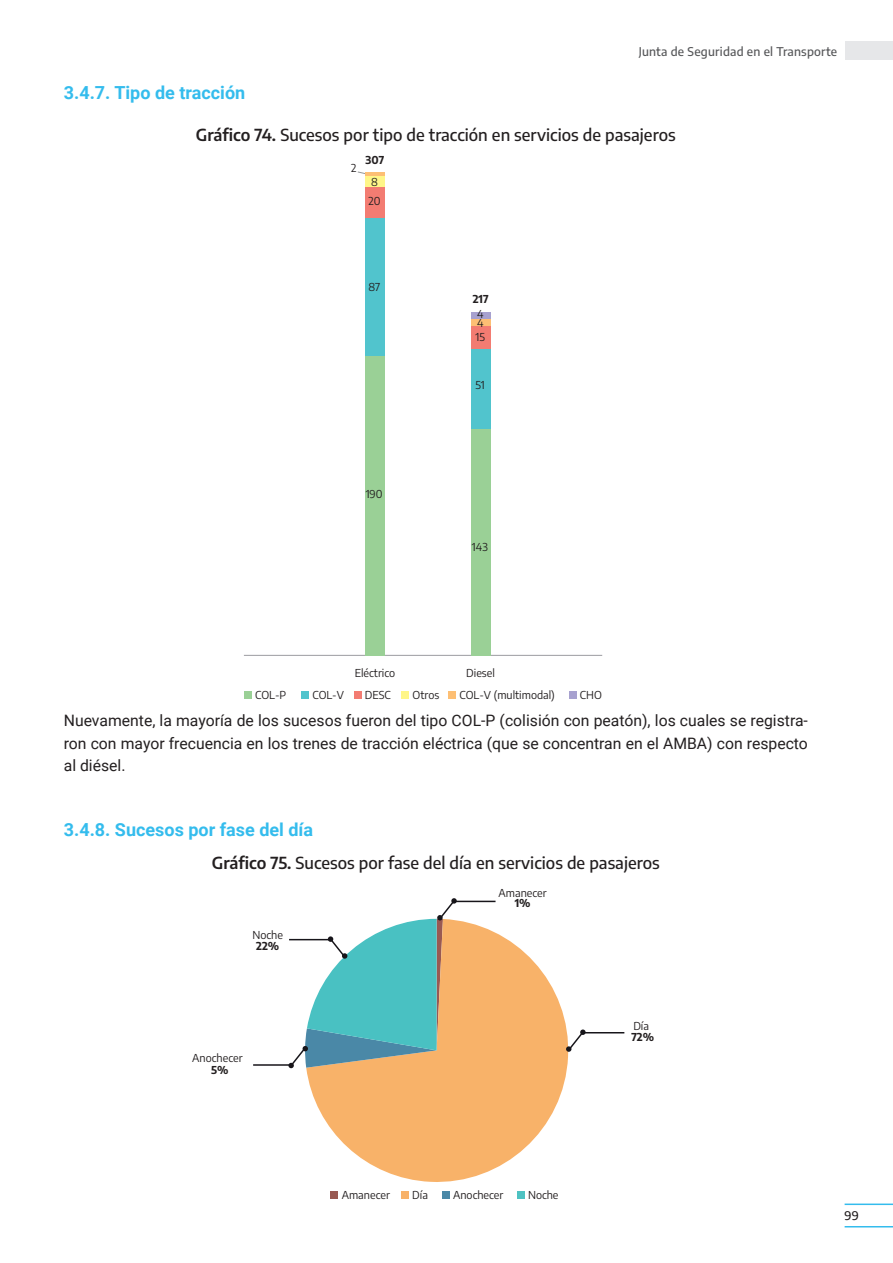
<style>
.page{position:relative;width:893px;height:1263px;background:#fff}
.page>*{position:absolute;margin:0;border:0;box-sizing:border-box;transform-origin:0 0}
.t1{font:700 18px "Roboto";color:#34bced}
.t2{font:500 16.5px "Encode Sans";color:#231f20}
.t3{font:15.75px/22.5px "Roboto";color:#231f20;text-align:justify}
.t4{font:500 12px "Encode Sans";letter-spacing:.015em;color:#57585a}
.t5{font:500 12px "Encode Sans";color:#231f20}
.t6{font:10.95px "Encode Sans";color:#231f20}
.t7{font:700 10.95px "Encode Sans";color:#231f20}
.t8{font:10.8px "Encode Sans";color:#231f20}
.t9{font:700 10.8px "Encode Sans";color:#231f20}
.s1{font-weight:600}
</style>
<div class="page">
<div style="left:845px;top:42px;width:48px;height:18px;background:#e6e7e9"></div>
<hr style="left:845px;top:1203px;width:48px;height:2px;background:#34bced">
<hr style="left:845px;top:1226px;width:48px;height:1px;background:#34bced">
<hr style="left:244px;top:655px;width:358px;height:1px;background:#9b9ca0">
<svg style="left:357px;top:171px;width:8px;height:3px"></svg>
<div style="left:365px;top:356px;width:20px;height:299px;background:#9ad096"></div>
<div style="left:365px;top:218px;width:20px;height:138px;background:#51c4cd"></div>
<div style="left:365px;top:186px;width:20px;height:32px;background:#f37c72"></div>
<div style="left:365px;top:175px;width:20px;height:11px;background:#fff688"></div>
<hr style="left:365px;top:172px;width:20px;height:3px;background:#fdbf74">
<div style="left:471px;top:429px;width:19px;height:226px;background:#9ad096"></div>
<div style="left:471px;top:349px;width:19px;height:80px;background:#51c4cd"></div>
<div style="left:471px;top:325px;width:19px;height:24px;background:#f37c72"></div>
<div style="left:471px;top:319px;width:19px;height:6px;background:#fdbf74"></div>
<div style="left:471px;top:313px;width:19px;height:6px;background:#a7a1cf"></div>
<div style="left:354px;top:691px;width:8px;height:8px;background:#f37c72"></div>
<div style="left:302px;top:691px;width:7px;height:8px;background:#51c4cd"></div>
<div style="left:449px;top:691px;width:7px;height:8px;background:#fdbf74"></div>
<div style="left:244px;top:691px;width:8px;height:8px;background:#9ad096"></div>
<div style="left:402px;top:691px;width:7px;height:8px;background:#fff688"></div>
<div style="left:569px;top:691px;width:8px;height:8px;background:#a7a1cf"></div>
<div style="left:330px;top:1191px;width:8px;height:8px;background:#995952"></div>
<div style="left:401px;top:1191px;width:8px;height:8px;background:#f8b269"></div>
<div style="left:442px;top:1191px;width:8px;height:8px;background:#4a88a7"></div>
<div style="left:517px;top:1191px;width:7px;height:8px;background:#4ec2c2"></div>
<svg style="left:306px;top:933px;width:263px;height:249px;fill:#f8b269"></svg>
<svg style="left:566px;top:1029px;width:59px;height:23px"></svg>
<svg style="left:253px;top:898px;width:244px;height:170px"></svg>
<p class="t4" style="left:639px;top:43px;width:200px">Junta de Seguridad en el Transporte</p>
<p class="t1" style="left:64px;top:80px;width:183px">3.4.7. Tipo de tracción</p>
<p class="t2" style="left:196px;top:123px;width:481px"><span class="s1">Gráfico 74.</span> Sucesos por tipo de tracción en servicios de pasajeros</p>
<p class="t6" style="left:351px;top:160px;width:7px">2</p>
<p class="t7" style="left:366px;top:151px;width:20px">307</p>
<p class="t6" style="left:371px;top:174px;width:8px">8</p>
<p class="t6" style="left:368px;top:193px;width:14px">20</p>
<p class="t6" style="left:368px;top:279px;width:13px">87</p>
<p class="t6" style="left:366px;top:487px;width:18px">190</p>
<p class="t7" style="left:473px;top:291px;width:17px">217</p>
<p class="t6" style="left:477px;top:306px;width:8px">4</p>
<p class="t6" style="left:477px;top:315px;width:8px">4</p>
<p class="t6" style="left:475px;top:330px;width:11px">15</p>
<p class="t6" style="left:475px;top:378px;width:11px">51</p>
<p class="t6" style="left:472px;top:539px;width:17px">143</p>
<p class="t6" style="left:355px;top:665px;width:42px">Eléctrico</p>
<p class="t6" style="left:466px;top:665px;width:30px">Diesel</p>
<p class="t6" style="left:255px;top:687px;width:33px">COL-P</p>
<p class="t6" style="left:312px;top:687px;width:33px">COL-V</p>
<p class="t6" style="left:365px;top:687px;width:27px">DESC</p>
<p class="t6" style="left:413px;top:687px;width:28px">Otros</p>
<p class="t6" style="left:459px;top:687px;width:97px">COL-V (multimodal)</p>
<p class="t6" style="left:580px;top:687px;width:23px">CHO</p>
<p class="t3" style="left:64px;top:709px;width:746px">Nuevamente, la mayoría de los sucesos fueron del tipo COL-P (colisión con peatón), los cuales se registra&shy;ron con mayor frecuencia en los trenes de tracción eléctrica (que se concentran en el AMBA) con respecto al diésel.</p>
<p class="t1" style="left:64px;top:817px;width:251px">3.4.8. Sucesos por fase del día</p>
<p class="t2" style="left:212px;top:851px;width:449px"><span class="s1">Gráfico 75.</span> Sucesos por fase del día en servicios de pasajeros</p>
<p class="t8" style="left:252px;top:927px;width:32px">Noche</p>
<p class="t9" style="left:256px;top:938px;width:25px">22%</p>
<p class="t8" style="left:192px;top:1051px;width:52px">Anochecer</p>
<p class="t9" style="left:211px;top:1062px;width:19px">5%</p>
<p class="t8" style="left:498px;top:885px;width:50px">Amanecer</p>
<p class="t9" style="left:515px;top:895px;width:17px">1%</p>
<p class="t8" style="left:633px;top:1018px;width:17px">Día</p>
<p class="t9" style="left:631px;top:1028px;width:24px">72%</p>
<p class="t8" style="left:342px;top:1187px;width:50px">Amanecer</p>
<p class="t8" style="left:412px;top:1187px;width:17px">Día</p>
<p class="t8" style="left:453px;top:1187px;width:52px">Anochecer</p>
<p class="t8" style="left:528px;top:1187px;width:32px">Noche</p>
<p class="t5" style="left:845px;top:1206px;width:16px">99</p>
</div>
